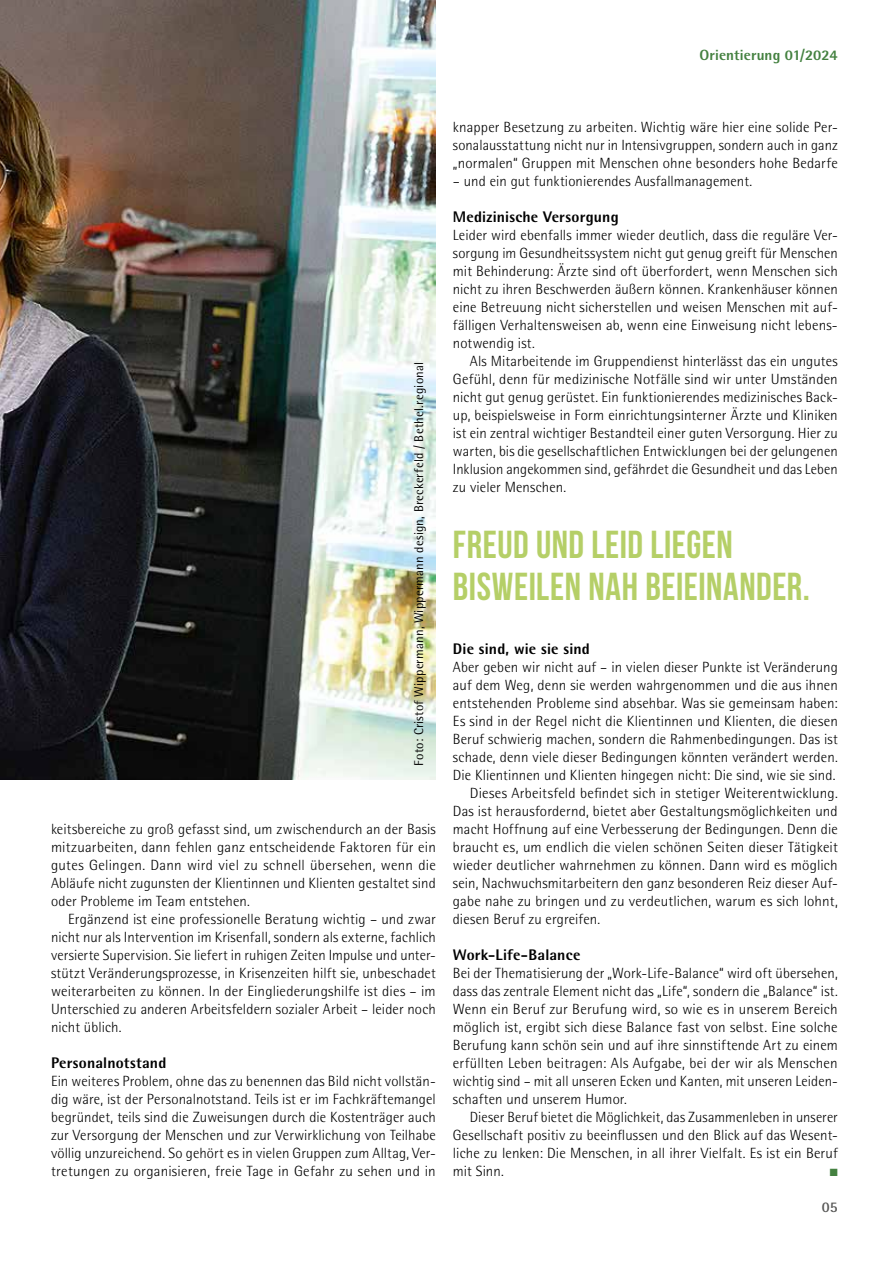
<style>
.page{position:relative;width:893px;height:1263px;background:#fff}
.page>*{position:absolute;margin:0;border:0;box-sizing:border-box;transform-origin:0 0}
.t1{font:700 39px/42px "Bebas Neue";letter-spacing:.015em;color:#b5cf67}
.t2{font:800 15.3px "Rotis Semi Sans Std";letter-spacing:.015em;color:#000}
.t3{font:300 14.85px/18px "Rotis Semi Sans Std";letter-spacing:.01em;color:#000;text-align:justify}
.t4{font:800 14.85px "Rotis Semi Sans Std";letter-spacing:.01em;color:#448140}
.t5{font:700 14.85px "Rotis Semi Sans Std";color:#575756}
.t6{font:12.75px "Rotis Semi Sans Std";letter-spacing:.015em;color:#000}
.t7{font:10.5px "Zapf Dingbats ITC";color:#448140}
</style>
<div class="page">
<img style="left:0;top:0;width:436px;height:780px">
<p class="t4" style="left:699px;top:45px;width:140px">Orientierung 01/2024</p>
<p class="t6" style="left:411px;top:765px;width:405px;rotate:-90deg">Foto: Cristof Wippermann, Wippermann design, Breckerfeld / Bethel.regional</p>
<p class="t3" style="left:51px;top:820px;width:386px">keitsbereiche zu groß gefasst sind, um zwischendurch an der Basis mitzuarbeiten, dann fehlen ganz entscheidende Faktoren für ein gutes Gelingen. Dann wird viel zu schnell übersehen, wenn die Abläufe nicht zugunsten der Klientinnen und Klienten gestaltet sind oder Probleme im Team entstehen.</p>
<p class="t3" style="left:51px;top:910px;width:386px;text-indent:17px">Ergänzend ist eine professionelle Beratung wichtig – und zwar nicht nur als Intervention im Krisenfall, sondern als externe, fachlich versierte Supervision. Sie liefert in ruhigen Zeiten Impulse und unter&shy;stützt Veränderungsprozesse, in Krisenzeiten hilft sie, unbeschadet weiterarbeiten zu können. In der Eingliederungshilfe ist dies – im Unterschied zu anderen Arbeitsfeldern sozialer Arbeit – leider noch nicht üblich.</p>
<p class="t2" style="left:51px;top:1053px;width:117px">Personalnotstand</p>
<p class="t3" style="left:51px;top:1072px;width:386px">Ein weiteres Problem, ohne das zu benennen das Bild nicht vollstän&shy;dig wäre, ist der Personalnotstand. Teils ist er im Fachkräftemangel begründet, teils sind die Zuweisungen durch die Kostenträger auch zur Versorgung der Menschen und zur Verwirklichung von Teilhabe völlig unzureichend. So gehört es in vielen Gruppen zum Alltag, Ver&shy;tretungen zu organisieren, freie Tage in Gefahr zu sehen und in</p>
<p class="t3" style="left:453px;top:118px;width:386px">knapper Besetzung zu arbeiten. Wichtig wäre hier eine solide Per&shy;sonalausstattung nicht nur in Intensivgruppen, sondern auch in ganz „normalen“ Gruppen mit Menschen ohne besonders hohe Bedarfe</p>
<p class="t3" style="left:453px;top:172px;width:301px">– und ein gut funktionierendes Ausfallmanagement.</p>
<p class="t2" style="left:453px;top:207px;width:167px">Medizinische Versorgung</p>
<p class="t3" style="left:453px;top:226px;width:386px">Leider wird ebenfalls immer wieder deutlich, dass die reguläre Ver&shy;sorgung im Gesundheitssystem nicht gut genug greift für Menschen mit Behinderung: Ärzte sind oft überfordert, wenn Menschen sich nicht zu ihren Beschwerden äußern können. Krankenhäuser können eine Betreuung nicht sicherstellen und weisen Menschen mit auf&shy;fälligen Verhaltensweisen ab, wenn eine Einweisung nicht lebens&shy;notwendig ist.</p>
<p class="t3" style="left:453px;top:352px;width:386px;text-indent:17px">Als Mitarbeitende im Gruppendienst hinterlässt das ein ungutes Gefühl, denn für medizinische Notfälle sind wir unter Umständen nicht gut genug gerüstet. Ein funktionierendes medizinisches Back&shy;up, beispielsweise in Form einrichtungsinterner Ärzte und Kliniken ist ein zentral wichtiger Bestandteil einer guten Versorgung. Hier zu warten, bis die gesellschaftlichen Entwicklungen bei der gelungenen Inklusion angekommen sind, gefährdet die Gesundheit und das Leben zu vieler Menschen.</p>
<h1 class="t1" style="left:453px;top:523px;width:359px">FREUD UND LEID LIEGEN<br>BISWEILEN NAH BEIEINANDER.</h1>
<p class="t2" style="left:453px;top:639px;width:139px">Die sind, wie sie sind</p>
<p class="t3" style="left:453px;top:658px;width:386px">Aber geben wir nicht auf – in vielen dieser Punkte ist Veränderung</p>
<p class="t3" style="left:453px;top:676px;width:386px">auf dem Weg, denn sie werden wahrgenommen und die aus ihnen</p>
<p class="t3" style="left:453px;top:694px;width:386px">entstehenden Probleme sind absehbar. Was sie gemeinsam haben:</p>
<p class="t3" style="left:453px;top:712px;width:386px">Es sind in der Regel nicht die Klientinnen und Klienten, die diesen</p>
<p class="t3" style="left:453px;top:730px;width:386px">Beruf schwierig machen, sondern die Rahmenbedingungen. Das ist</p>
<p class="t3" style="left:453px;top:748px;width:386px">schade, denn viele dieser Bedingungen könnten verändert werden.</p>
<p class="t3" style="left:453px;top:766px;width:384px">Die Klientinnen und Klienten hingegen nicht: Die sind, wie sie sind.</p>
<p class="t3" style="left:470px;top:784px;width:369px">Dieses Arbeitsfeld befindet sich in stetiger Weiterentwicklung.</p>
<p class="t3" style="left:453px;top:802px;width:386px">Das ist herausfordernd, bietet aber Gestaltungsmöglichkeiten und</p>
<p class="t3" style="left:453px;top:820px;width:386px">macht Hoffnung auf eine Verbesserung der Bedingungen. Denn die</p>
<p class="t3" style="left:453px;top:838px;width:386px">braucht es, um endlich die vielen schönen Seiten dieser Tätigkeit</p>
<p class="t3" style="left:453px;top:856px;width:386px">wieder deutlicher wahrnehmen zu können. Dann wird es möglich</p>
<p class="t3" style="left:453px;top:874px;width:386px">sein, Nachwuchsmitarbeitern den ganz besonderen Reiz dieser Auf-</p>
<p class="t3" style="left:453px;top:892px;width:386px">gabe nahe zu bringen und zu verdeutlichen, warum es sich lohnt,</p>
<p class="t3" style="left:453px;top:910px;width:149px">diesen Beruf zu ergreifen.</p>
<p class="t2" style="left:453px;top:945px;width:129px">Work-Life-Balance</p>
<p class="t3" style="left:453px;top:964px;width:386px">Bei der Thematisierung der „Work-Life-Balance“ wird oft übersehen, dass das zentrale Element nicht das „Life“, sondern die „Balance“ ist.<br>Wenn ein Beruf zur Berufung wird, so wie es in unserem Bereich möglich ist, ergibt sich diese Balance fast von selbst. Eine solche Berufung kann schön sein und auf ihre sinnstiftende Art zu einem erfüllten Leben beitragen: Als Aufgabe, bei der wir als Menschen wichtig sind – mit all unseren Ecken und Kanten, mit unseren Leiden&shy;schaften und unserem Humor.</p>
<p class="t3" style="left:453px;top:1108px;width:386px;text-indent:17px">Dieser Beruf bietet die Möglichkeit, das Zusammenleben in unserer Gesellschaft positiv zu beeinflussen und den Blick auf das Wesent&shy;liche zu lenken: Die Menschen, in all ihrer Vielfalt. Es ist ein Beruf mit Sinn.</p>
<p class="t7" style="left:830px;top:1167px;width:9px">■</p>
<p class="t5" style="left:822px;top:1197px;width:18px">05</p>
</div>
